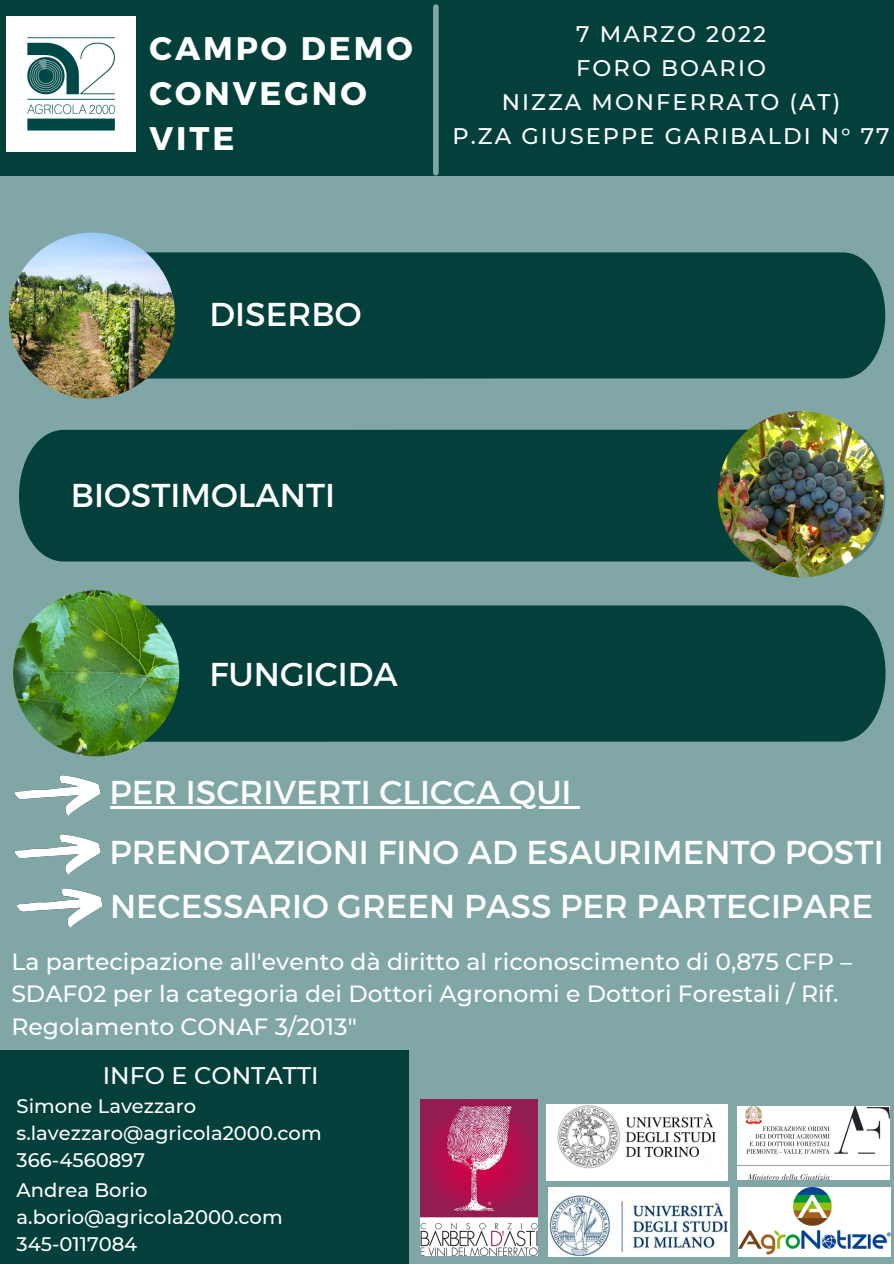
<style>
.page{position:relative;width:894px;height:1264px;background:#fff}
.page>*{position:absolute;margin:0;border:0;box-sizing:border-box;transform-origin:0 0}
.t1{font:33px "Montserrat";color:#fff}
.t2{font:33px "Montserrat";color:#fdfefe}
.t3{font:700 32.7px/45px "Montserrat";letter-spacing:.09em;color:#fff}
.t4{font:500 24px "Montserrat";color:#fff}
.t5{font:500 23.4px/32.8px "Montserrat";color:#fff}
.t6{font:500 22.5px "Montserrat";letter-spacing:.09em;color:#fff}
.t7{font:500 19.5px "Montserrat";color:#fff}
</style>
<div class="page">
<div style="left:0;top:0;width:893px;height:1263px;background:#80a7a6"></div>
<div style="left:0;top:0;width:893px;height:176px;background:#04403b"></div>
<img style="left:6px;top:16px;width:130px;height:135px">
<div style="left:0;top:1050px;width:408px;height:213px;background:#04403b"></div>
<img style="left:15px;top:776px;width:85px;height:39px">
<img style="left:420px;top:1099px;width:117px;height:156px">
<img style="left:546px;top:1104px;width:181px;height:76px">
<img style="left:548px;top:1187px;width:181px;height:69px">
<img style="left:737px;top:1106px;width:152px;height:73px">
<div style="left:159px;top:252px;width:726px;height:126px;background:#04403b"></div>
<img style="left:9px;top:233px;width:166px;height:166px;border-radius:50%">
<div style="left:19px;top:430px;width:731px;height:131px;background:#04403b"></div>
<svg style="left:850px;top:429px;width:35px;height:132px"></svg>
<div style="left:144px;top:605px;width:741px;height:136px;background:#04403b"></div>
<img style="left:717px;top:411px;width:166px;height:166px;border-radius:50%">
<img style="left:13px;top:590px;width:166px;height:166px;border-radius:50%">
<img style="left:15px;top:835px;width:85px;height:39px">
<img style="left:17px;top:888px;width:85px;height:39px">
<img style="left:738px;top:1187px;width:152px;height:69px">
<hr style="left:110px;top:805px;width:461px;height:3px;background:#fdfefe">
<svg style="left:571px;top:806px;width:9px;height:2px"></svg>
<div style="left:433px;top:7px;width:5px;height:166px;background:#80a7a6"></div>
<p class="t3" style="left:149px;top:24px;width:265px">CAMPO DEMO<br>CONVEGNO</p>
<p class="t3" style="left:149px;top:114px;width:86px">VITE</p>
<p class="t6" style="left:576px;top:21px;width:191px">7 MARZO 2022</p>
<p class="t6" style="left:576px;top:54px;width:191px">FORO BOARIO</p>
<p class="t6" style="left:501px;top:88px;width:340px">NIZZA MONFERRATO (AT)</p>
<p class="t6" style="left:452px;top:122px;width:438px">P.ZA GIUSEPPE GARIBALDI N° 77</p>
<p class="t1" style="left:209px;top:293px;width:153px">DISERBO</p>
<p class="t1" style="left:71px;top:474px;width:266px">BIOSTIMOLANTI</p>
<p class="t1" style="left:209px;top:653px;width:190px">FUNGICIDA</p>
<p class="t2" style="left:110px;top:770px;width:463px">PER ISCRIVERTI CLICCA QUI</p>
<p class="t1" style="left:110px;top:830px;width:775px">PRENOTAZIONI FINO AD ESAURIMENTO POSTI</p>
<p class="t1" style="left:110px;top:884px;width:764px">NECESSARIO GREEN PASS PER PARTECIPARE</p>
<p class="t5" style="left:11px;top:944px;width:842px">La partecipazione all'evento dà diritto al riconoscimento di 0,875 CFP –<br>SDAF02 per la categoria dei Dottori Agronomi e Dottori Forestali / Rif.<br>Regolamento CONAF 3/2013"</p>
<p class="t4" style="left:103px;top:1060px;width:217px">INFO E CONTATTI</p>
<p class="t7" style="left:17px;top:1094px;width:181px">Simone Lavezzaro</p>
<p class="t7" style="left:17px;top:1121px;width:306px">s.lavezzaro@agricola2000.com</p>
<p class="t7" style="left:17px;top:1148px;width:130px">366-4560897</p>
<p class="t7" style="left:17px;top:1178px;width:132px">Andrea Borio</p>
<p class="t7" style="left:17px;top:1205px;width:267px">a.borio@agricola2000.com</p>
<p class="t7" style="left:17px;top:1232px;width:122px">345-0117084</p>
</div>
